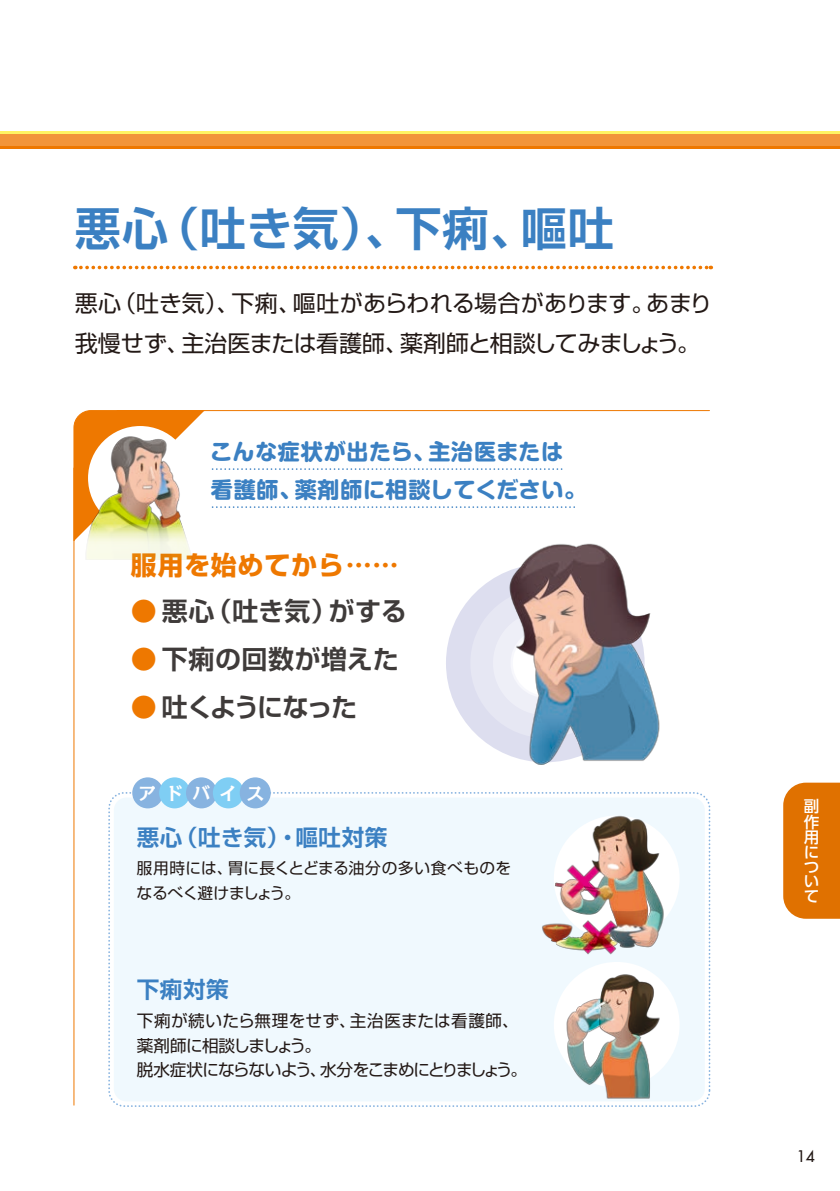
<style>
.page{position:relative;width:840px;height:1191px;background:#fff}
.page>*{position:absolute;margin:0;border:0;box-sizing:border-box;transform-origin:0 0}
.t1{font:700 46px "Shin Go Pro De";letter-spacing:.025em;color:#3b80c2}
.t2{font:700 26px "Shin Go Pro De";letter-spacing:-.005em;color:#3f3b3a}
.t3{font:700 26px "Shin Go Pro";letter-spacing:.03em;color:#ee7800}
.t4{font:700 26px "Shin Go Pro De";letter-spacing:.02em;color:#3f3b3a}
.t5{font:700 26px "Shin Go Pro De";letter-spacing:-.065em;color:#3f3b3a}
.t6{font:23px/40px "Shin Go Pro";letter-spacing:-.01em;color:#231916}
.t7{font:700 22.6px "Shin Go Pro De";letter-spacing:.025em;color:#3b80c2}
.t8{font:700 22px/38px "Shin M Go Pro";letter-spacing:.035em;color:#3b80c2}
.t9{font:700 17.4px "Kakumin Pro";letter-spacing:.555em;color:#fff}
.t10{font:16.6px/24.6px "Shin Go Pro";letter-spacing:-.02em;color:#231916}
.t11{font:15.6px/24.4px "Shin Go Pro";color:#231916}
.t12{font:500 15.6px/15px "UD Shin Go Pro";color:#fff;text-align:justify}
.t13{font:500 15.6px "Futura Std";color:#231916}
.s1{color:#ee7800}
</style>
<div class="page">
<div style="left:783px;top:782px;width:56px;height:136px;background:#e07100"></div>
<div style="left:0;top:133px;width:839px;height:13px;background:#f2953a"></div>
<hr style="left:0;top:131px;width:839px;height:2px;background:#fff463">
<hr style="left:0;top:146px;width:839px;height:3px;background:#ee7800">
<svg style="left:75px;top:266px;width:636px;height:3px"></svg>
<div style="left:108px;top:792px;width:602px;height:315px;border:2px dashed #87b3e0;border-radius:15px"></div>
<div style="left:114px;top:797px;width:590px;height:304px;background:#f0f9fe;border-radius:13px"></div>
<div style="left:132px;top:777px;width:31px;height:31px;background:#87b3e0;border-radius:50%"></div>
<div style="left:159px;top:777px;width:31px;height:31px;background:#7fcef4;border-radius:50%"></div>
<div style="left:186px;top:777px;width:31px;height:31px;background:#87b3e0;border-radius:50%"></div>
<div style="left:213px;top:777px;width:31px;height:31px;background:#7fcef4;border-radius:50%"></div>
<div style="left:239px;top:777px;width:31px;height:31px;background:#87b3e0;border-radius:50%"></div>
<div style="left:445px;top:564px;width:199px;height:198px;background:#dddeef;border-radius:50%"></div>
<img style="left:488px;top:543px;width:172px;height:222px">
<svg style="left:75px;top:410px;width:130px;height:10px"></svg>
<hr style="left:117px;top:410px;width:592px;height:1px;background:#ee7800">
<hr style="left:73px;top:468px;width:1px;height:637px;background:#ee7800">
<svg style="left:212px;top:468px;width:351px;height:2px"></svg>
<svg style="left:212px;top:506px;width:363px;height:2px"></svg>
<img style="left:73px;top:420px;width:122px;height:155px">
<img style="left:542px;top:815px;width:136px;height:140px">
<img style="left:551px;top:962px;width:123px;height:145px">
<h1 class="t1" style="left:75px;top:191px;width:540px">悪心（吐き気）、下痢、嘔吐</h1>
<h3 class="t6" style="left:75px;top:280px;width:638px">悪心（吐き気）、下痢、嘔吐があらわれる場合があります。あまり我慢せず、主治医または看護師、薬剤師と相談してみましょう。</h3>
<h3 class="t8" style="left:210px;top:429px;width:377px">こんな症状が出たら、主治医または看護師、薬剤師に相談してください。</h3>
<h2 class="t3" style="left:131px;top:544px;width:269px">服用を始めてから……</h2>
<h2 class="t2" style="left:131px;top:590px;width:277px"><span class="s1">●</span> 悪心（吐き気）がする</h2>
<h2 class="t4" style="left:131px;top:638px;width:269px"><span class="s1">●</span> 下痢の回数が増えた</h2>
<h2 class="t5" style="left:131px;top:686px;width:228px"><span class="s1">●</span> 吐くようになった</h2>
<p class="t9" style="left:139px;top:779px;width:126px">アドバイス</p>
<h3 class="t7" style="left:137px;top:818px;width:252px">悪心（吐き気）・嘔吐対策</h3>
<p class="t11" style="left:136px;top:854px;width:376px">服用時には、胃に長くとどまる油分の多い食べものをなるべく避けましょう。</p>
<h3 class="t7" style="left:137px;top:970px;width:93px">下痢対策</h3>
<p class="t10" style="left:137px;top:1006px;width:391px">下痢が続いたら無理をせず、主治医または看護師、薬剤師に相談しましょう。<br>脱水症状にならないよう、水分をこまめにとりましょう。</p>
<p class="t12" style="left:803px;top:798px;width:17px">副作用について</p>
<p class="t13" style="left:796px;top:1146px;width:20px">14</p>
</div>
